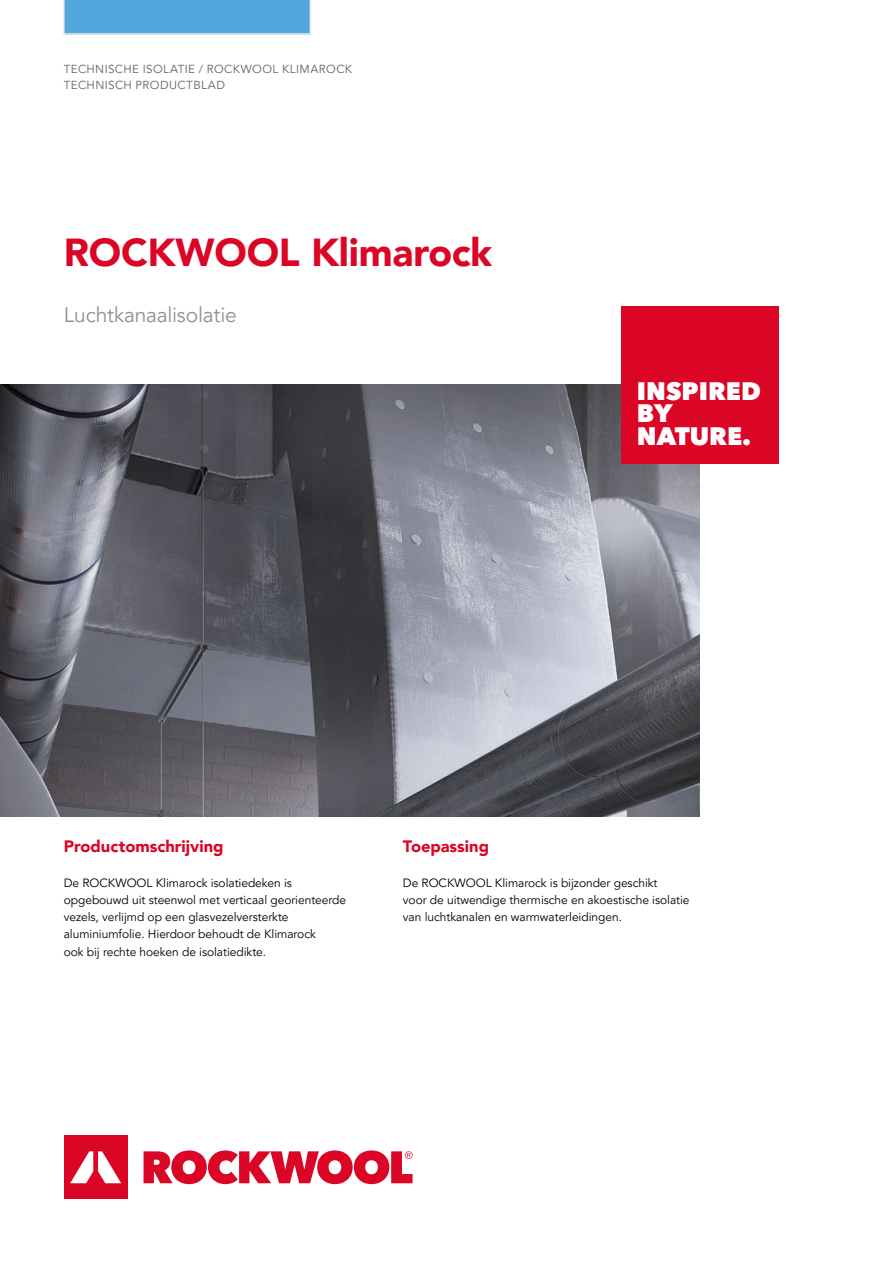
<style>
.page{position:relative;width:893px;height:1263px;background:#fff}
.page>*{position:absolute;margin:0;border:0;box-sizing:border-box;transform-origin:0 0}
.t1{font:900 39px "Avenir LT Pro";letter-spacing:-.005em;color:#db0626}
.t2{font:800 25.05px/22.5px "Avenir Next W1 G";color:#fff}
.t3{font:21px "Avenir LT Pro";letter-spacing:-.01em;color:#909090}
.t4{font:900 16.5px "Avenir LT Pro";color:#db0626}
.t5{font:12px/17.2px "Avenir LT Pro";letter-spacing:-.005em;color:#000}
.t6{font:11.7px/16.5px "Avenir LT Pro";letter-spacing:.03em;color:#646363}
</style>
<div class="page">
<img style="left:0;top:385px;width:699px;height:431px">
<div style="left:64px;top:1135px;width:64px;height:64px;background:#db0626"></div>
<svg style="left:70px;top:1151px;width:51px;height:32px"></svg>
<svg style="left:144px;top:1150px;width:269px;height:34px"></svg>
<svg style="left:63px;top:0;width:248px;height:35px;background:#5aaadd"></svg>
<div style="left:621px;top:306px;width:157px;height:157px;background:#db0626"></div>
<p class="t6" style="left:64px;top:61px;width:290px">TECHNISCHE ISOLATIE / ROCKWOOL KLIMAROCK<br>TECHNISCH PRODUCTBLAD</p>
<h1 class="t1" style="left:64px;top:229px;width:430px">ROCKWOOL Klimarock</h1>
<h3 class="t3" style="left:64px;top:302px;width:174px">Luchtkanaalisolatie</h3>
<h2 class="t2" style="left:637px;top:379px;width:125px">INSPIRED<br>BY<br>NATURE.</h2>
<h3 class="t4" style="left:64px;top:836px;width:161px">Productomschrijving</h3>
<p class="t5" style="left:64px;top:874px;width:284px">De ROCKWOOL Klimarock isolatiedeken is opgebouwd uit steenwol met verticaal georienteerde vezels, verlijmd op een glasvezelversterkte aluminiumfolie. Hierdoor behoudt de Klimarock<br>ook bij rechte hoeken de isolatiedikte.</p>
<h3 class="t4" style="left:403px;top:836px;width:88px">Toepassing</h3>
<p class="t5" style="left:403px;top:874px;width:288px">De ROCKWOOL Klimarock is bijzonder geschikt<br>voor de uitwendige thermische en akoestische isolatie van luchtkanalen en warmwaterleidingen.</p>
</div>
